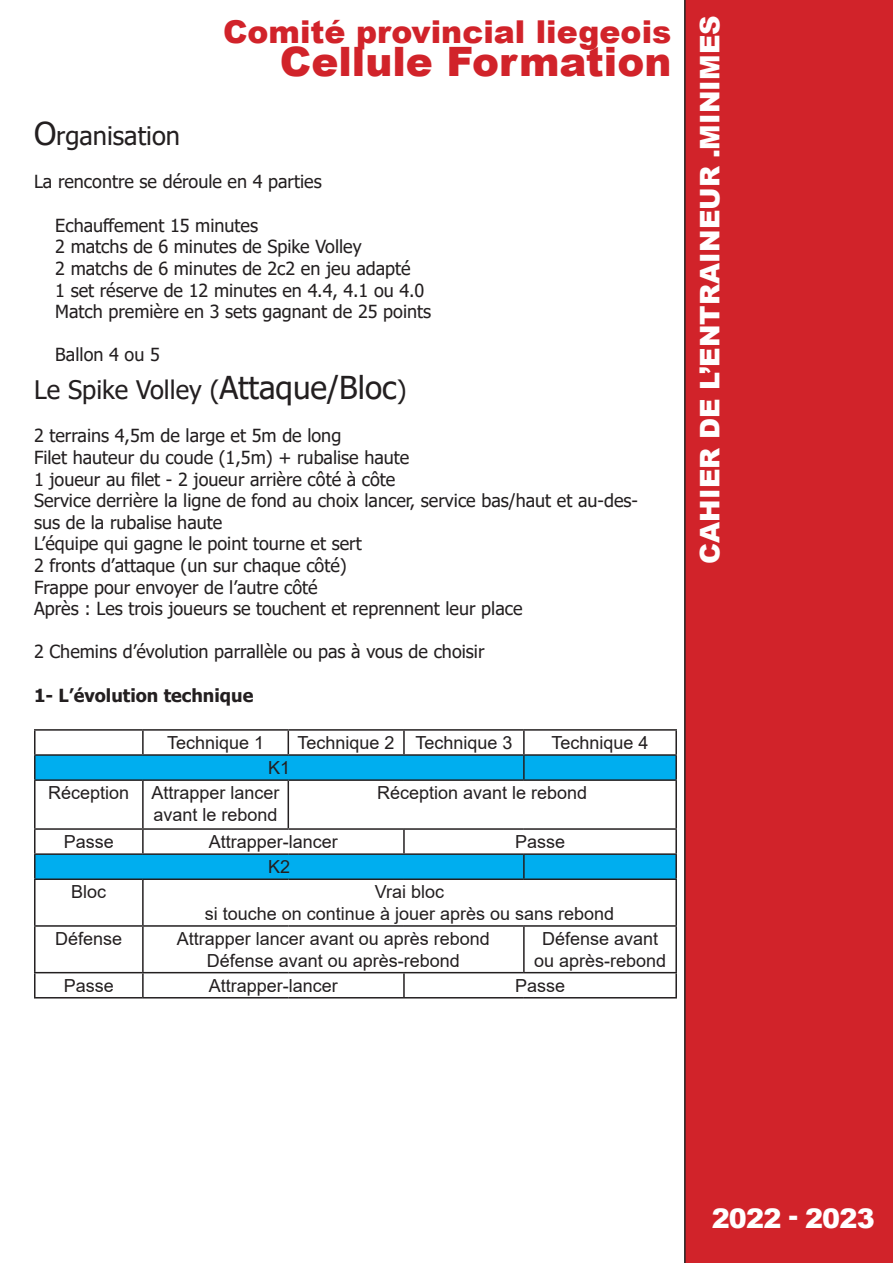
<style>
.page{position:relative;width:893px;height:1263px;background:#fff}
.page>*{position:absolute;margin:0;border:0;box-sizing:border-box;transform-origin:0 0}
.t1{font:900 40.5px "Arial";color:#d1232a}
.t2{font:900 31.5px "Arial";color:#d1232a}
.t3{font:900 27px "Arial";letter-spacing:.005em;color:#fff}
.t4{font:900 27px "Arial";letter-spacing:-.03em;color:#fff}
.t5{font:25.5px "Tahoma";color:#231f20}
.t6{font:18px/21.6px "Tahoma";color:#231f20}
.t7{font:18px/21.6px "Arial";color:#231f20}
.t8{font:700 18px "Tahoma";color:#231f20}
.s1{font-size:31.5px}
</style>
<div class="page">
<div style="left:684px;top:0;width:209px;height:1263px;background:#d1232a"></div>
<svg style="left:36px;top:756px;width:639px;height:122px"></svg>
<hr style="left:34px;top:729px;width:109px;height:2px;background:#231f20">
<hr style="left:34px;top:731px;width:2px;height:23px;background:#231f20">
<hr style="left:143px;top:729px;width:145px;height:2px;background:#231f20">
<hr style="left:142px;top:731px;width:2px;height:23px;background:#231f20">
<hr style="left:288px;top:729px;width:116px;height:2px;background:#231f20">
<svg style="left:288px;top:731px;width:1px;height:23px"></svg>
<hr style="left:404px;top:729px;width:120px;height:2px;background:#231f20">
<hr style="left:403px;top:731px;width:2px;height:23px;background:#231f20">
<hr style="left:524px;top:729px;width:153px;height:2px;background:#231f20">
<hr style="left:523px;top:731px;width:2px;height:23px;background:#231f20">
<hr style="left:675px;top:731px;width:2px;height:23px;background:#231f20">
<hr style="left:34px;top:754px;width:109px;height:2px;background:#231f20">
<hr style="left:34px;top:756px;width:2px;height:23px;background:#231f20">
<hr style="left:143px;top:754px;width:145px;height:2px;background:#231f20">
<hr style="left:288px;top:754px;width:116px;height:2px;background:#231f20">
<hr style="left:404px;top:754px;width:120px;height:2px;background:#231f20">
<hr style="left:524px;top:754px;width:153px;height:2px;background:#231f20">
<hr style="left:523px;top:756px;width:2px;height:23px;background:#231f20">
<hr style="left:675px;top:756px;width:2px;height:23px;background:#231f20">
<hr style="left:34px;top:779px;width:109px;height:2px;background:#231f20">
<hr style="left:34px;top:781px;width:2px;height:47px;background:#231f20">
<hr style="left:143px;top:779px;width:145px;height:2px;background:#231f20">
<hr style="left:142px;top:781px;width:2px;height:47px;background:#231f20">
<hr style="left:288px;top:779px;width:116px;height:2px;background:#231f20">
<hr style="left:288px;top:781px;width:1px;height:47px;background:#231f20">
<hr style="left:404px;top:779px;width:120px;height:2px;background:#231f20">
<hr style="left:524px;top:779px;width:153px;height:2px;background:#231f20">
<hr style="left:675px;top:781px;width:2px;height:47px;background:#231f20">
<hr style="left:34px;top:828px;width:109px;height:2px;background:#231f20">
<hr style="left:34px;top:830px;width:2px;height:23px;background:#231f20">
<hr style="left:143px;top:828px;width:145px;height:2px;background:#231f20">
<hr style="left:142px;top:830px;width:2px;height:23px;background:#231f20">
<hr style="left:288px;top:828px;width:116px;height:2px;background:#231f20">
<hr style="left:404px;top:828px;width:120px;height:2px;background:#231f20">
<hr style="left:403px;top:830px;width:2px;height:23px;background:#231f20">
<hr style="left:524px;top:828px;width:153px;height:2px;background:#231f20">
<hr style="left:675px;top:830px;width:2px;height:23px;background:#231f20">
<hr style="left:34px;top:853px;width:109px;height:2px;background:#231f20">
<hr style="left:34px;top:855px;width:2px;height:23px;background:#231f20">
<hr style="left:143px;top:853px;width:145px;height:2px;background:#231f20">
<hr style="left:288px;top:853px;width:116px;height:2px;background:#231f20">
<hr style="left:404px;top:853px;width:120px;height:2px;background:#231f20">
<hr style="left:524px;top:853px;width:153px;height:2px;background:#231f20">
<hr style="left:523px;top:855px;width:2px;height:23px;background:#231f20">
<hr style="left:675px;top:855px;width:2px;height:23px;background:#231f20">
<hr style="left:34px;top:878px;width:109px;height:2px;background:#231f20">
<hr style="left:34px;top:880px;width:2px;height:45px;background:#231f20">
<hr style="left:143px;top:878px;width:145px;height:2px;background:#231f20">
<hr style="left:142px;top:880px;width:2px;height:45px;background:#231f20">
<hr style="left:288px;top:878px;width:116px;height:2px;background:#231f20">
<hr style="left:404px;top:878px;width:120px;height:2px;background:#231f20">
<hr style="left:524px;top:878px;width:153px;height:2px;background:#231f20">
<hr style="left:675px;top:880px;width:2px;height:45px;background:#231f20">
<hr style="left:34px;top:925px;width:109px;height:2px;background:#231f20">
<hr style="left:34px;top:927px;width:2px;height:45px;background:#231f20">
<hr style="left:143px;top:925px;width:145px;height:2px;background:#231f20">
<hr style="left:142px;top:927px;width:2px;height:45px;background:#231f20">
<hr style="left:288px;top:925px;width:116px;height:2px;background:#231f20">
<hr style="left:404px;top:925px;width:120px;height:2px;background:#231f20">
<hr style="left:524px;top:925px;width:153px;height:2px;background:#231f20">
<hr style="left:523px;top:927px;width:2px;height:45px;background:#231f20">
<hr style="left:675px;top:927px;width:2px;height:45px;background:#231f20">
<hr style="left:34px;top:972px;width:109px;height:1px;background:#231f20">
<hr style="left:34px;top:973px;width:2px;height:24px;background:#231f20">
<hr style="left:143px;top:972px;width:145px;height:1px;background:#231f20">
<hr style="left:142px;top:973px;width:2px;height:24px;background:#231f20">
<hr style="left:288px;top:972px;width:116px;height:1px;background:#231f20">
<hr style="left:404px;top:972px;width:120px;height:1px;background:#231f20">
<hr style="left:403px;top:973px;width:2px;height:24px;background:#231f20">
<hr style="left:524px;top:972px;width:153px;height:1px;background:#231f20">
<hr style="left:675px;top:973px;width:2px;height:24px;background:#231f20">
<hr style="left:34px;top:997px;width:109px;height:1px;background:#231f20">
<hr style="left:143px;top:997px;width:145px;height:1px;background:#231f20">
<hr style="left:288px;top:997px;width:116px;height:1px;background:#231f20">
<hr style="left:404px;top:997px;width:120px;height:1px;background:#231f20">
<hr style="left:524px;top:997px;width:153px;height:1px;background:#231f20">
<h2 class="t2" style="left:223px;top:9px;width:450px">Comité provincial liegeois</h2>
<h1 class="t1" style="left:280px;top:32px;width:393px">Cellule Formation</h1>
<p class="t5" style="left:34px;top:119px;width:148px"><span class="s1">O</span>rganisation</p>
<p class="t6" style="left:34px;top:172px;width:289px">La rencontre se déroule en 4 parties</p>
<p class="t6" style="left:55px;top:215px;width:204px">Echauffement 15 minutes</p>
<p class="t6" style="left:55px;top:237px;width:308px">2 matchs de 6 minutes de Spike Volley</p>
<p class="t6" style="left:55px;top:259px;width:357px">2 matchs de 6 minutes de 2c2 en jeu adapté</p>
<p class="t6" style="left:55px;top:280px;width:371px">1 set réserve de 12 minutes en 4.4, 4.1 ou 4.0</p>
<p class="t6" style="left:55px;top:302px;width:377px">Match première en 3 sets gagnant de 25 points</p>
<p class="t6" style="left:55px;top:345px;width:106px">Ballon 4 ou 5</p>
<p class="t5" style="left:34px;top:373px;width:374px">Le Spike Volley (<span class="s1">Attaque/Bloc</span>)</p>
<p class="t6" style="left:34px;top:426px;width:309px">2 terrains 4,5m de large et 5m de long</p>
<p class="t6" style="left:34px;top:448px;width:377px">Filet hauteur du coude (1,5m) + rubalise haute</p>
<p class="t6" style="left:34px;top:469px;width:363px">1 joueur au filet - 2 joueur arrière côté à côte</p>
<p class="t6" style="left:34px;top:491px;width:605px">Service derrière la ligne de fond au choix lancer, service bas/haut et au-des&shy;sus de la rubalise haute</p>
<p class="t6" style="left:34px;top:534px;width:329px">L’équipe qui gagne le point tourne et sert</p>
<p class="t6" style="left:34px;top:556px;width:314px">2 fronts d’attaque (un sur chaque côté)</p>
<p class="t6" style="left:34px;top:577px;width:285px">Frappe pour envoyer de l’autre côté</p>
<p class="t6" style="left:34px;top:599px;width:490px">Après : Les trois joueurs se touchent et reprennent leur place</p>
<p class="t6" style="left:34px;top:642px;width:452px">2 Chemins d’évolution parrallèle ou pas à vous de choisir</p>
<p class="t8" style="left:34px;top:682px;width:221px">1- L’évolution technique</p>
<p class="t7" style="left:167px;top:732px;width:99px">Technique 1</p>
<p class="t7" style="left:298px;top:732px;width:99px">Technique 2</p>
<p class="t7" style="left:415px;top:732px;width:99px">Technique 3</p>
<p class="t7" style="left:551px;top:732px;width:99px">Technique 4</p>
<p class="t7" style="left:268px;top:757px;width:24px">K1</p>
<p class="t7" style="left:48px;top:782px;width:83px">Réception</p>
<p class="t7" style="left:152px;top:782px;width:130px">Attrapper lancer avant le rebond</p>
<p class="t7" style="left:377px;top:782px;width:212px">Réception avant le rebond</p>
<p class="t7" style="left:64px;top:831px;width:52px">Passe</p>
<p class="t7" style="left:209px;top:831px;width:131px">Attrapper-lancer</p>
<p class="t7" style="left:515px;top:831px;width:52px">Passe</p>
<p class="t7" style="left:268px;top:856px;width:24px">K2</p>
<p class="t7" style="left:71px;top:881px;width:37px">Bloc</p>
<p class="t7" style="left:375px;top:881px;width:71px">Vrai bloc</p>
<p class="t7" style="left:205px;top:903px;width:411px">si touche on continue à jouer après ou sans rebond</p>
<p class="t7" style="left:55px;top:928px;width:69px">Défense</p>
<p class="t7" style="left:177px;top:928px;width:315px">Attrapper lancer avant ou après rebond</p>
<p class="t7" style="left:207px;top:949px;width:255px">Défense avant ou après-rebond</p>
<p class="t7" style="left:534px;top:928px;width:134px;text-align:center">Défense avant ou après-rebond</p>
<p class="t7" style="left:64px;top:974px;width:52px">Passe</p>
<p class="t7" style="left:209px;top:974px;width:131px">Attrapper-lancer</p>
<p class="t7" style="left:515px;top:974px;width:52px">Passe</p>
<h3 class="t3" style="left:690px;top:564px;width:550px;rotate:-90deg">CAHIER DE L’ENTRAINEUR .MINIMES</h3>
<h3 class="t4" style="left:712px;top:1199px;width:164px">2022 - 2023</h3>
</div>
